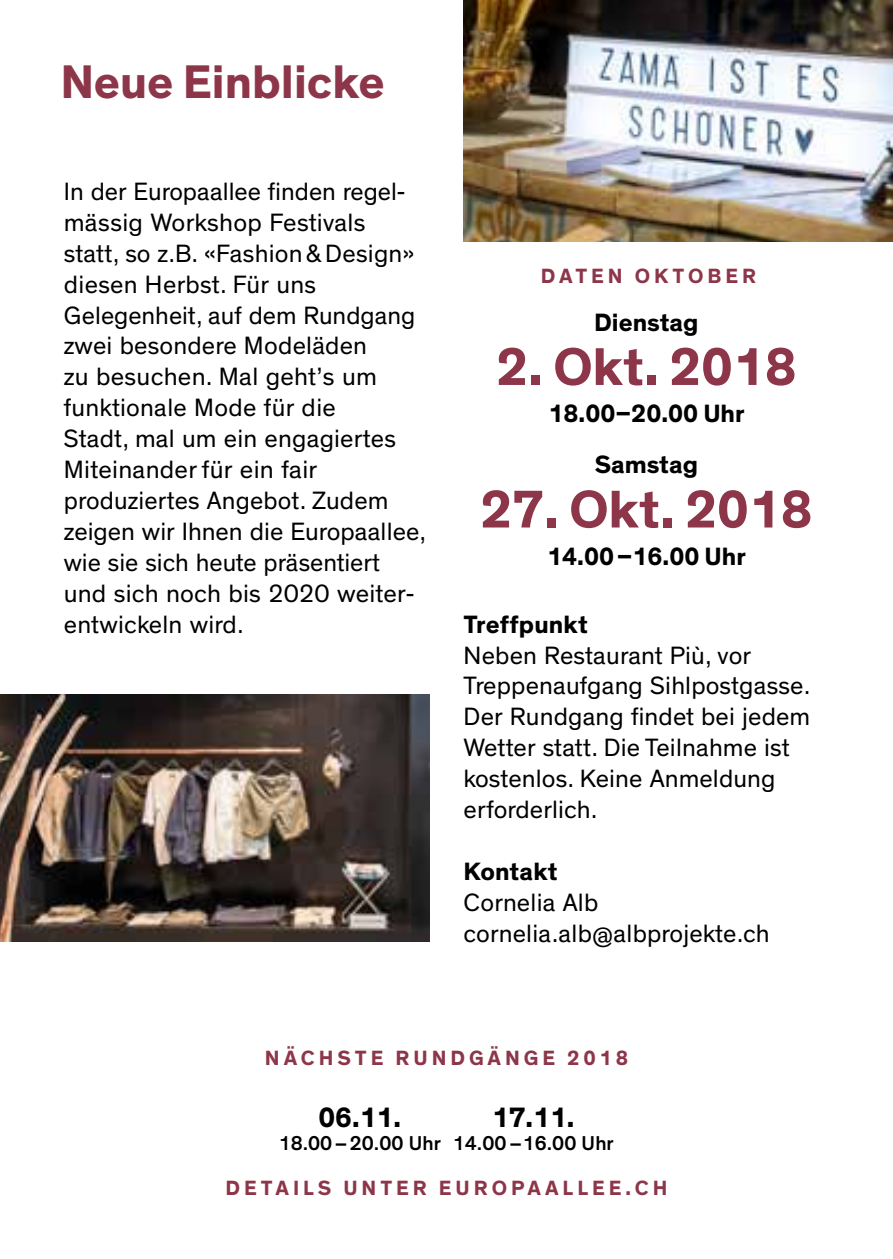
<style>
.page{position:relative;width:893px;height:1259px;background:#fff}
.page>*{position:absolute;margin:0;border:0;box-sizing:border-box;transform-origin:0 0}
.t1{font:700 54px "Theinhardt";color:#8d364a}
.t2{font:700 48px "Theinhardt";color:#8d364a}
.t3{font:700 28.5px "Theinhardt";color:#000}
.t4{font:25.5px/30.9px "Theinhardt";letter-spacing:.005em;color:#000}
.t5{font:700 25.5px/51px "Theinhardt";color:#000;text-align:center}
.t6{font:700 21px "Theinhardt";letter-spacing:.19em;color:#8d364a}
.t7{font:500 20.4px "Theinhardt";color:#000}
</style>
<div class="page">
<img style="left:0;top:694px;width:429px;height:247px">
<img style="left:463px;top:0;width:430px;height:241px">
<h2 class="t2" style="left:60px;top:52px;width:326px">Neue Einblicke</h2>
<p class="t4" style="left:64px;top:176px;width:364px">In der Europaallee finden regel&shy;mässig Workshop Festivals statt, so z.B. «Fashion&amp;Design» diesen Herbst. Für uns<br>Gelegenheit, auf dem Rundgang zwei besondere Modeläden<br>zu besuchen. Mal geht’s um funktionale Mode für die<br>Stadt, mal um ein engagiertes<br>Miteinander für ein fair produziertes Angebot. Zudem zeigen wir Ihnen die Europaallee, wie sie sich heute präsentiert und sich noch bis 2020 weiter&shy;entwickeln wird.</p>
<p class="t6" style="left:541px;top:263px;width:217px">DATEN OKTOBER</p>
<p class="t5" style="left:594px;top:297px;width:106px">Dienstag</p>
<h1 class="t1" style="left:496px;top:333px;width:302px">2. Okt. 2018</h1>
<p class="t5" style="left:548px;top:389px;width:198px">18.00–20.00 Uhr<br>Samstag</p>
<h1 class="t1" style="left:480px;top:476px;width:334px">27. Okt. 2018</h1>
<p class="t5" style="left:547px;top:531px;width:200px">14.00–16.00 Uhr</p>
<p class="t5" style="left:463px;top:599px;width:126px">Treffpunkt</p>
<p class="t4" style="left:463px;top:640px;width:348px">Neben Restaurant Più, vor<br>Treppenaufgang Sihlpostgasse.<br>Der Rundgang findet bei jedem<br>Wetter statt. Die Teilnahme ist kostenlos. Keine Anmeldung erforderlich.</p>
<p class="t5" style="left:463px;top:846px;width:96px">Kontakt</p>
<p class="t4" style="left:463px;top:887px;width:308px">Cornelia Alb cornelia.alb@albprojekte.ch</p>
<p class="t6" style="left:265px;top:1045px;width:365px">NÄCHSTE RUNDGÄNGE 2018</p>
<p class="t3" style="left:318px;top:1100px;width:84px">06.11.</p>
<p class="t7" style="left:279px;top:1130px;width:164px">18.00–20.00 Uhr</p>
<p class="t3" style="left:492px;top:1100px;width:84px">17.11.</p>
<p class="t7" style="left:453px;top:1130px;width:162px">14.00–16.00 Uhr</p>
<p class="t6" style="left:226px;top:1175px;width:443px">DETAILS UNTER EUROPAALLEE.CH</p>
</div>
